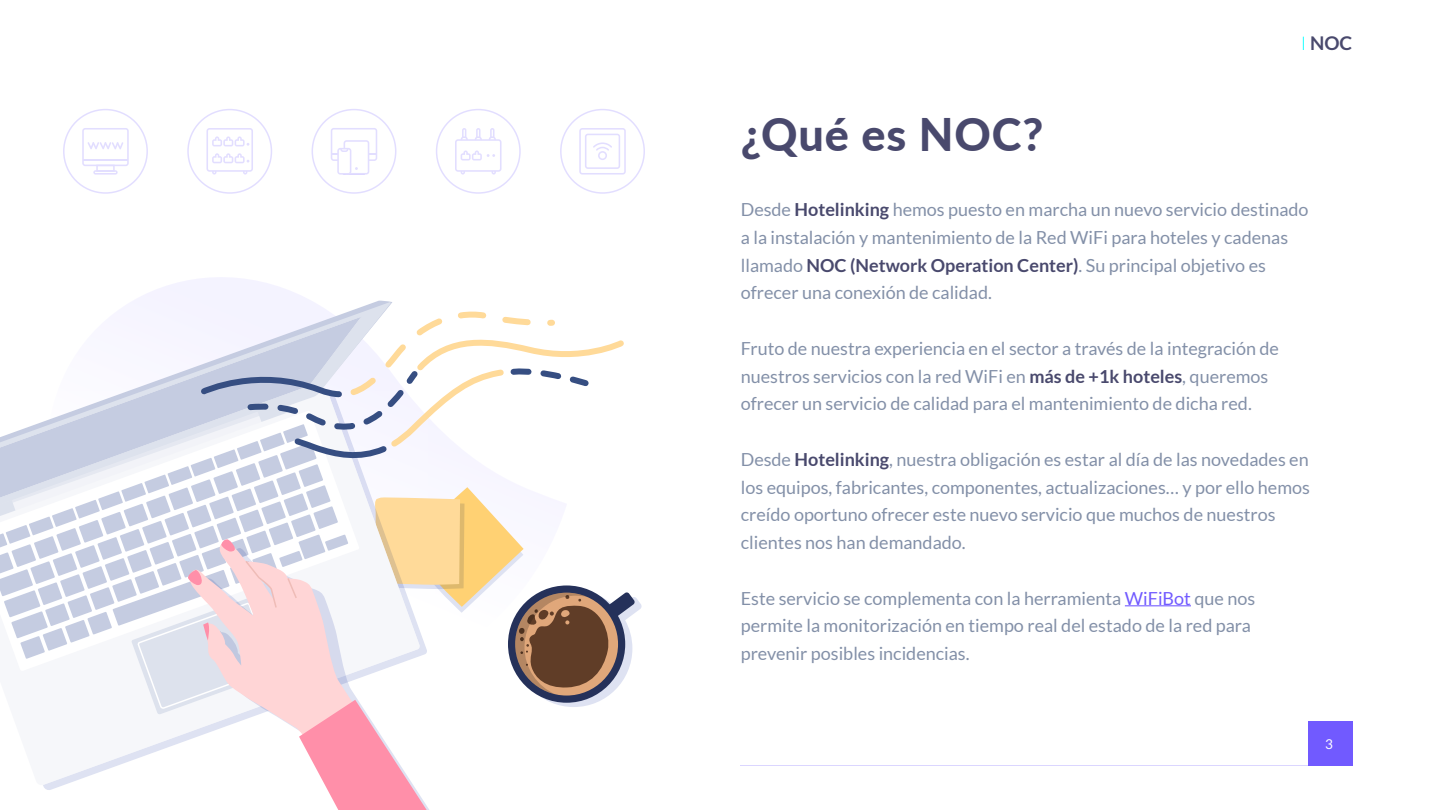
<style>
.page{position:relative;width:1440px;height:810px;background:#fff}
.page>*{position:absolute;margin:0;border:0;box-sizing:border-box;transform-origin:0 0}
.t1{font:800 45px "Lato";letter-spacing:.02em;color:#49496d}
.t2{font:700 18.98px "Lato";color:#49496d}
.t3{font:18px/27.8px "Lato";color:#8390a8}
.t4{font:13.5px "Lato";color:#fff}
.s1{font-weight:300;color:#0ff}
.s2{font-weight:700;color:#49496d}
.s3{color:#715aff}
</style>
<div class="page">
<div style="left:1308px;top:722px;width:44px;height:44px;background:#715aff"></div>
<hr style="left:1125px;top:605px;width:66px;height:1px;background:#715aff">
<hr style="left:741px;top:765px;width:610px;height:1px;background:#715aff">
<div style="left:63px;top:109px;width:85px;height:85px;border:2px solid #c6bdff;border-radius:50%"></div>
<svg style="left:82px;top:128px;width:47px;height:47px"></svg>
<hr style="left:83px;top:159px;width:45px;height:2px;background:#c6bdff">
<svg style="left:455px;top:128px;width:47px;height:47px"></svg>
<div style="left:436px;top:109px;width:85px;height:85px;border:2px solid #c6bdff;border-radius:50%"></div>
<svg style="left:206px;top:128px;width:47px;height:47px"></svg>
<div style="left:187px;top:109px;width:85px;height:85px;border:2px solid #c6bdff;border-radius:50%"></div>
<svg style="left:579px;top:128px;width:47px;height:47px"></svg>
<div style="left:560px;top:109px;width:85px;height:85px;border:2px solid #c6bdff;border-radius:50%"></div>
<svg style="left:331px;top:128px;width:46px;height:47px"></svg>
<div style="left:312px;top:109px;width:84px;height:85px;border:2px solid #c6bdff;border-radius:50%"></div>
<svg style="left:136px;top:277px;width:173px;height:23px"></svg>
<svg style="left:132px;top:302px;width:259px;height:8px;fill:#f4f3ff"></svg>
<svg style="left:0;top:310px;width:642px;height:500px"></svg>
<h1 class="t1" style="left:741px;top:101px;width:304px">¿Qué es NOC?</h1>
<p class="t2" style="left:1301px;top:32px;width:53px"><span class="s1">I</span> NOC</p>
<p class="t3" style="left:741px;top:196px;width:569px">Desde <span class="s2">Hotelinking</span> hemos puesto en marcha un nuevo servicio destinado a la instalación y mantenimiento de la Red WiFi para hoteles y cadenas llamado <span class="s2">NOC (Network Operation Center)</span>. Su principal objetivo es ofrecer una conexión de calidad.</p>
<p class="t3" style="left:741px;top:334px;width:540px">Fruto de nuestra experiencia en el sector a través de la integración de nuestros servicios con la red WiFi en <span class="s2">más de +1k hoteles</span>, queremos ofrecer un servicio de calidad para el mantenimiento de dicha red.</p>
<p class="t3" style="left:741px;top:445px;width:571px">Desde <span class="s2">Hotelinking</span>, nuestra obligación es estar al día de las novedades en los equipos, fabricantes, componentes, actualizaciones… y por ello hemos creído oportuno ofrecer este nuevo servicio que muchos de nuestros clientes nos han demandado.</p>
<p class="t3" style="left:741px;top:584px;width:516px">Este servicio se complementa con la herramienta <span class="s3">WiFiBot</span> que nos permite la monitorización en tiempo real del estado de la red para prevenir posibles incidencias.</p>
<p class="t4" style="left:1325px;top:737px;width:9px">3</p>
</div>
